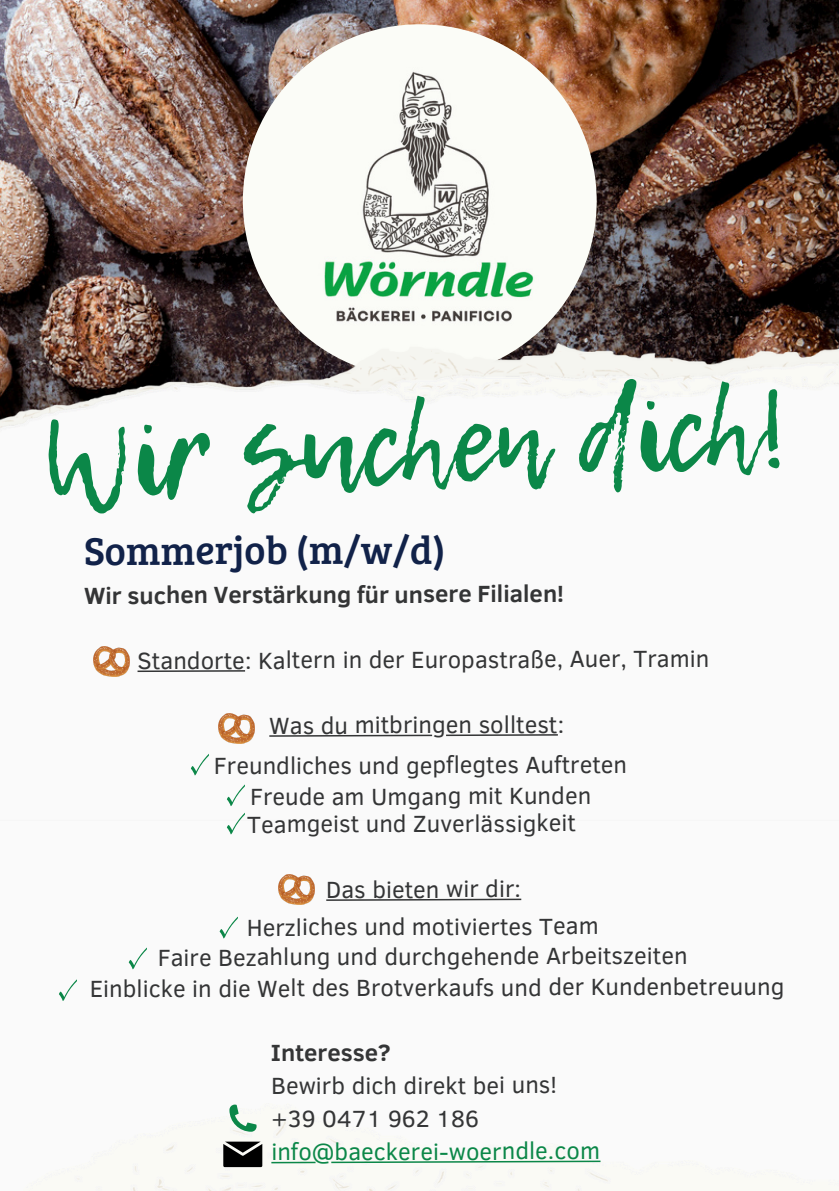
<style>
.page{position:relative;width:839px;height:1191px;background:#fff}
.page>*{position:absolute;margin:0;border:0;box-sizing:border-box;transform-origin:0 0}
.t1{font:111.2px "Lemon Tuesday";color:#0b8748}
.t2{font:40px "Bree Serif";letter-spacing:-.005em;color:#112249}
.t3{font:24px "Clear Sans";letter-spacing:-.005em;color:#343536}
.t4{font:700 24px "Clear Sans";letter-spacing:-.005em;color:#343536}
.t5{font:24px "Clear Sans";letter-spacing:-.005em;color:#0b8748}
</style>
<div class="page">
<img style="left:0;top:0;width:838px;height:343px">
<img style="left:243px;top:24px;width:353px;height:354px;border-radius:50%">
<img style="left:0;top:343px;width:838px;height:848px">
<svg style="left:229px;top:1105px;width:27px;height:27px"></svg>
<svg style="left:223px;top:1142px;width:39px;height:25px"></svg>
<svg style="left:271px;top:1161px;width:329px;height:2px"></svg>
<img style="left:278px;top:874px;width:36px;height:30px">
<svg style="left:326px;top:899px;width:195px;height:2px"></svg>
<svg style="left:59px;top:979px;width:18px;height:22px"></svg>
<svg style="left:220px;top:917px;width:18px;height:21px"></svg>
<svg style="left:129px;top:948px;width:18px;height:21px"></svg>
<svg style="left:269px;top:734px;width:289px;height:3px"></svg>
<svg style="left:227px;top:784px;width:18px;height:22px"></svg>
<svg style="left:227px;top:813px;width:18px;height:21px"></svg>
<svg style="left:191px;top:754px;width:18px;height:21px"></svg>
<img style="left:218px;top:713px;width:36px;height:30px">
<hr style="left:137px;top:670px;width:108px;height:2px;background:#343536">
<img style="left:94px;top:646px;width:36px;height:30px">
<p class="t1" style="left:38px;top:382px;width:749px;rotate:-3deg">Wir suchen dich!</p>
<p class="t2" style="left:84px;top:521px;width:363px">Sommerjob (m/w/d)</p>
<p class="t4" style="left:84px;top:577px;width:481px">Wir suchen Verstärkung für unsere Filialen!</p>
<p class="t3" style="left:137px;top:642px;width:573px">Standorte: Kaltern in der Europastraße, Auer, Tramin</p>
<p class="t3" style="left:269px;top:707px;width:296px">Was du mitbringen solltest:</p>
<p class="t3" style="left:214px;top:748px;width:415px">Freundliches und gepflegtes Auftreten</p>
<p class="t3" style="left:250px;top:779px;width:343px">Freude am Umgang mit Kunden</p>
<p class="t3" style="left:247px;top:806px;width:330px">Teamgeist und Zuverlässigkeit</p>
<h3 class="t3" style="left:326px;top:872px;width:196px">Das bieten wir dir:</h3>
<p class="t3" style="left:247px;top:909px;width:353px">Herzliches und motiviertes Team</p>
<p class="t3" style="left:158px;top:939px;width:531px">Faire Bezahlung und durchgehende Arbeitszeiten</p>
<p class="t3" style="left:90px;top:970px;width:696px">Einblicke in die Welt des Brotverkaufs und der Kundenbetreuung</p>
<p class="t4" style="left:271px;top:1035px;width:121px">Interesse?</p>
<p class="t3" style="left:271px;top:1068px;width:287px">Bewirb dich direkt bei uns!</p>
<h1 class="t3" style="left:271px;top:1101px;width:209px">+39 0471 962 186</h1>
<h2 class="t5" style="left:271px;top:1134px;width:330px">info@baeckerei-woerndle.com</h2>
</div>
